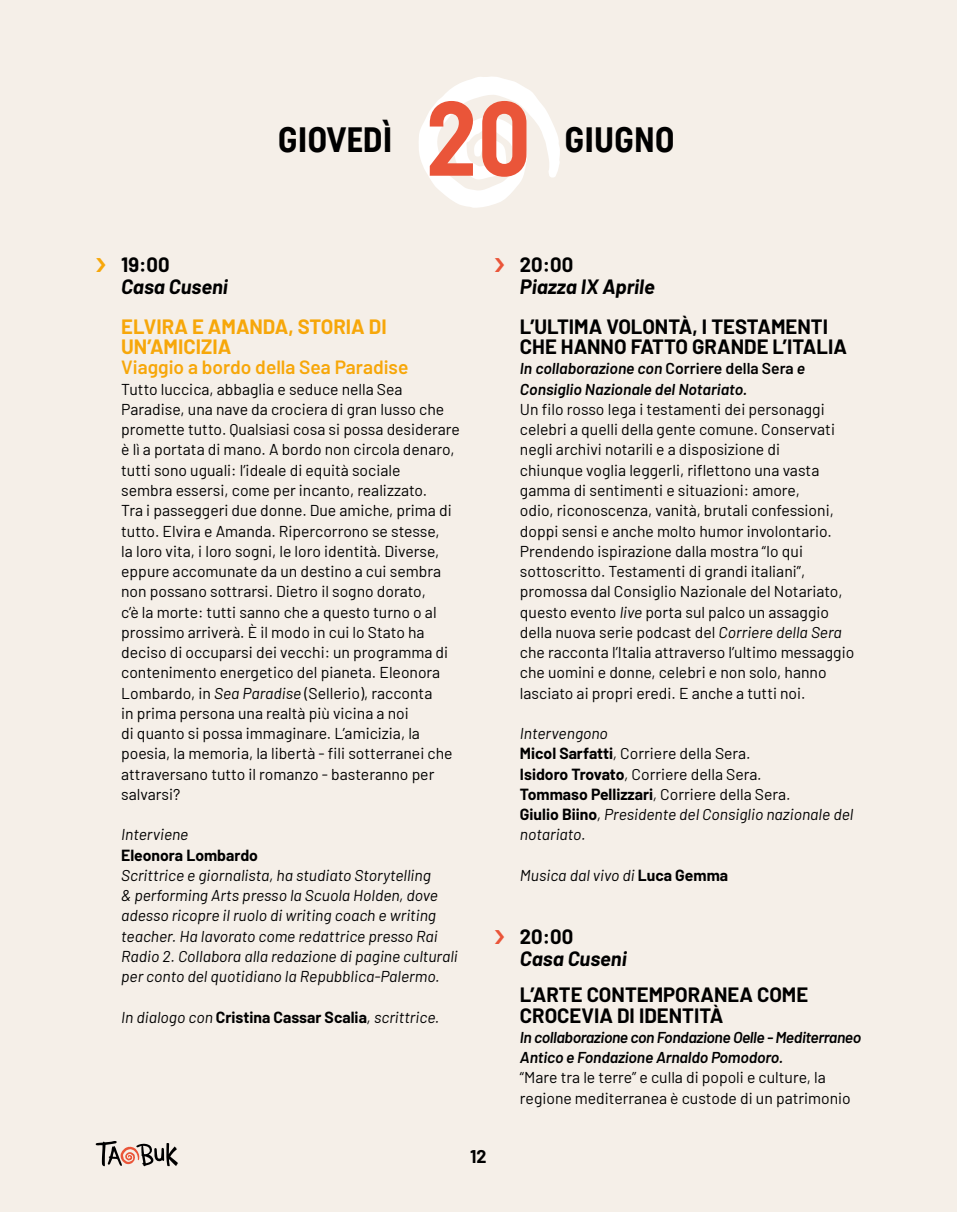
<style>
.page{position:relative;width:957px;height:1212px;background:#f5efe8}
.page>*{position:absolute;margin:0;border:0;box-sizing:border-box;transform-origin:0 0}
.t1{font:105.3px "Uniform Condensed 4";color:#ea5539}
.t2{font:35.1px "Uniform Condensed 4";color:#000}
.t3{font:700 20.25px/20.2px "Barlow";color:#000}
.t4{font:italic 700 20.25px "Barlow";color:#000}
.t5{font:700 20.25px/20.2px "Barlow";color:#f7a70a}
.t6{font:600 19.12px "Barlow";color:#f7a70a}
.t7{font:700 18px "Barlow";color:#000}
.t8{font:15.75px/20.2px "Barlow";color:#000}
.t9{font:italic 15.75px/20.2px "Barlow";color:#000}
.t10{font:italic 600 15.75px/20.2px "Barlow";letter-spacing:-.01em;color:#000}
.t11{font:700 15.75px "Barlow";color:#000}
.s1{font-style:italic}
.s2{font-weight:700;font-style:normal}
.s3{font-style:normal}
</style>
<div class="page">
<svg style="left:418px;top:76px;width:142px;height:132px"></svg>
<svg style="left:95px;top:1141px;width:83px;height:25px;background:#b4a59e"></svg>
<svg style="left:96px;top:257px;width:9px;height:15px"></svg>
<svg style="left:495px;top:257px;width:9px;height:15px"></svg>
<svg style="left:495px;top:929px;width:9px;height:15px"></svg>
<h2 class="t2" style="left:278px;top:118px;width:116px">GIOVEDÌ</h2>
<h1 class="t1" style="left:425px;top:76px;width:107px">20</h1>
<h2 class="t2" style="left:564px;top:118px;width:112px">GIUGNO</h2>
<p class="t3" style="left:121px;top:253px;width:50px">19:00</p>
<p class="t4" style="left:121px;top:272px;width:108px">Casa Cuseni</p>
<p class="t5" style="left:121px;top:315px;width:267px">ELVIRA E AMANDA, STORIA DI<br>UN’AMICIZIA</p>
<p class="t6" style="left:121px;top:353px;width:289px">Viaggio a bordo della Sea Paradise</p>
<p class="t8" style="left:121px;top:378px;width:340px">Tutto luccica, abbaglia e seduce nella Sea Paradise, una nave da crociera di gran lusso che promette tutto. Qualsiasi cosa si possa desiderare è lì a portata di mano. A bordo non circola denaro, tutti sono uguali: l’ideale di equità sociale<br>sembra essersi, come per incanto, realizzato.<br>Tra i passeggeri due donne. Due amiche, prima di tutto. Elvira e Amanda. Ripercorrono se stesse,<br>la loro vita, i loro sogni, le loro identità. Diverse, eppure accomunate da un destino a cui sembra non possano sottrarsi. Dietro il sogno dorato,<br>c’è la morte: tutti sanno che a questo turno o al prossimo arriverà. È il modo in cui lo Stato ha deciso di occuparsi dei vecchi: un programma di contenimento energetico del pianeta. Eleonora Lombardo, in <span class="s1">Sea Paradise</span> (Sellerio), racconta<br>in prima persona una realtà più vicina a noi<br>di quanto si possa immaginare. L’amicizia, la poesia, la memoria, la libertà - fili sotterranei che attraversano tutto il romanzo - basteranno per salvarsi?</p>
<p class="t9" style="left:121px;top:823px;width:69px">Interviene</p>
<p class="t11" style="left:121px;top:843px;width:138px">Eleonora Lombardo</p>
<p class="t9" style="left:121px;top:864px;width:338px">Scrittrice e giornalista, ha studiato Storytelling<br>&amp; performing Arts presso la Scuola Holden, dove adesso ricopre il ruolo di writing coach e writing teacher. Ha lavorato come redattrice presso Rai Radio 2. Collabora alla redazione di pagine culturali per conto del quotidiano la Repubblica-Palermo.</p>
<p class="t9" style="left:121px;top:1005px;width:320px">In dialogo con <span class="s2">Cristina Cassar Scalia</span>, scrittrice.</p>
<p class="t7" style="left:470px;top:1143px;width:18px">12</p>
<p class="t3" style="left:520px;top:253px;width:55px">20:00</p>
<p class="t4" style="left:520px;top:272px;width:136px">Piazza IX Aprile</p>
<p class="t3" style="left:520px;top:315px;width:328px">L’ULTIMA VOLONTÀ, I TESTAMENTI<br>CHE HANNO FATTO GRANDE L’ITALIA</p>
<p class="t10" style="left:520px;top:357px;width:287px">In collaborazione con <span class="s3">Corriere della Sera</span> e<br>Consiglio Nazionale del Notariato.</p>
<p class="t8" style="left:520px;top:398px;width:336px">Un filo rosso lega i testamenti dei personaggi celebri a quelli della gente comune. Conservati negli archivi notarili e a disposizione di<br>chiunque voglia leggerli, riflettono una vasta gamma di sentimenti e situazioni: amore,<br>odio, riconoscenza, vanità, brutali confessioni, doppi sensi e anche molto humor involontario.<br>Prendendo ispirazione dalla mostra “Io qui sottoscritto. Testamenti di grandi italiani”, promossa dal Consiglio Nazionale del Notariato, questo evento <span class="s1">live</span> porta sul palco un assaggio della nuova serie podcast del <span class="s1">Corriere della Sera </span>che racconta l’Italia attraverso l’ultimo messaggio che uomini e donne, celebri e non solo, hanno lasciato ai propri eredi. E anche a tutti noi.</p>
<p class="t9" style="left:520px;top:722px;width:335px">Intervengono<br><span class="s2">Micol Sarfatti</span>, <span class="s3">Corriere della Sera</span>.<br><span class="s2">Isidoro Trovato</span>, <span class="s3">Corriere della Sera</span>.<br><span class="s2">Tommaso Pellizzari</span>, <span class="s3">Corriere della Sera</span>.<br><span class="s2">Giulio Biino</span>, Presidente del Consiglio nazionale del notariato.</p>
<p class="t9" style="left:520px;top:864px;width:210px">Musica dal vivo di <span class="s2">Luca Gemma</span></p>
<p class="t3" style="left:520px;top:925px;width:55px">20:00</p>
<p class="t4" style="left:520px;top:944px;width:108px">Casa Cuseni</p>
<p class="t3" style="left:520px;top:983px;width:290px">L’ARTE CONTEMPORANEA COME<br>CROCEVIA DI IDENTITÀ</p>
<p class="t10" style="left:520px;top:1026px;width:343px">In collaborazione con Fondazione Oelle - Mediterraneo<br>Antico e Fondazione Arnaldo Pomodoro.</p>
<p class="t8" style="left:520px;top:1066px;width:332px">“Mare tra le terre” e culla di popoli e culture, la regione mediterranea è custode di un patrimonio</p>
</div>
